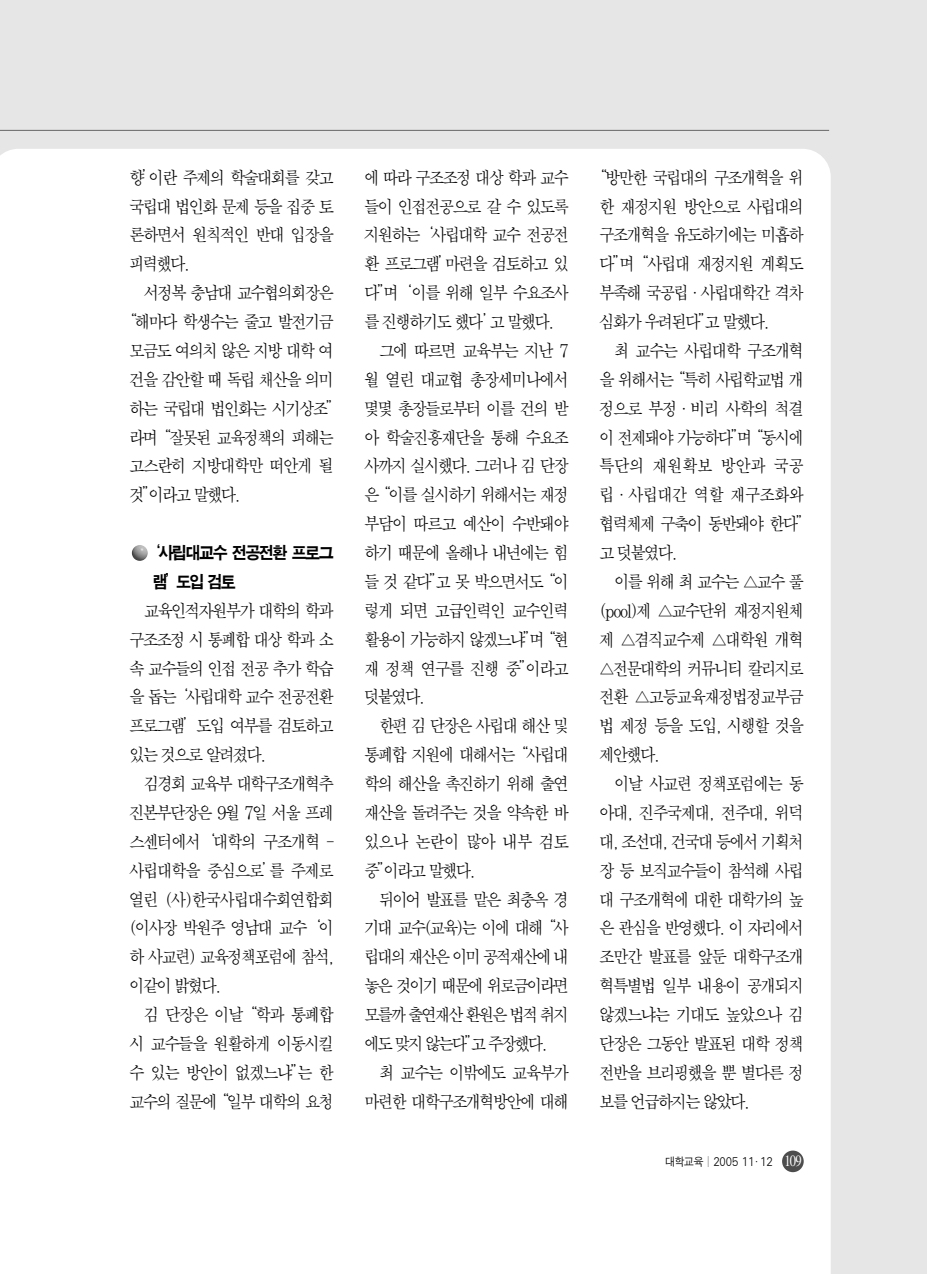
<style>
.page{position:relative;width:927px;height:1274px;background:#fff}
.page>*{position:absolute;margin:0;border:0;box-sizing:border-box;transform-origin:0 0}
.t1{font:17.5px "SM Amu";letter-spacing:-.135em;color:#000;scale:.9 1}
.t2{font:17.5px "SM Amu";letter-spacing:-.115em;color:#000;scale:.9 1}
.t3{font:17.5px "SM Amu";letter-spacing:-.155em;color:#000;scale:.9 1}
.t4{font:17.5px "SM Amu";letter-spacing:-.11em;color:#000;scale:.9 1}
.t5{font:17.5px "SM Amu";letter-spacing:-.105em;color:#000;scale:.9 1}
.t6{font:17.5px "SM Amu";letter-spacing:-.075em;color:#000;scale:.9 1}
.t7{font:17.5px "SM Ago K";letter-spacing:-.14em;color:#000;scale:.9 1}
.t8{font:17.5px "SM Amu";letter-spacing:-.05em;color:#000;scale:.9 1}
.t9{font:11.38px "SM Ago J";letter-spacing:-.07em;color:#000;scale:.9 1}
.s1{font-family:"Times";font-size:15.75px;color:#fff}
</style>
<div class="page">
<div style="left:0;top:0;width:926px;height:1274px;background:#e6e6e6"></div>
<div style="left:1px;top:149px;width:829px;height:1125px;background:#fff"></div>
<svg style="left:0;top:155px;width:1px;height:1119px"></svg>
<hr style="left:0;top:130px;width:828px;height:1px;background:#666">
<img style="left:132px;top:545px;width:16px;height:16px">
<div style="left:781px;top:1151px;width:22px;height:21px;background:#4d4d4d;border-radius:50%"></div>
<p class="t1" style="left:129px;top:170px;width:229px">향’이란 주제의 학술대회를 갖고</p>
<p class="t1" style="left:129px;top:198px;width:229px">국립대 법인화 문제 등을 집중 토</p>
<p class="t2" style="left:129px;top:227px;width:229px">론하면서 원칙적인 반대 입장을</p>
<p class="t1" style="left:129px;top:256px;width:69px">피력했다.</p>
<p class="t1" style="left:144px;top:285px;width:213px">서정복 충남대 교수협의회장은</p>
<p class="t1" style="left:121px;top:314px;width:238px">“해마다 학생수는 줄고 발전기금</p>
<p class="t1" style="left:129px;top:343px;width:229px">모금도 여의치 않은 지방 대학 여</p>
<p class="t1" style="left:129px;top:372px;width:229px">건을 감안할 때 독립 채산을 의미</p>
<p class="t1" style="left:129px;top:401px;width:238px">하는 국립대 법인화는 시기상조”</p>
<p class="t1" style="left:129px;top:429px;width:229px">라며“잘못된 교육정책의 피해는</p>
<p class="t2" style="left:129px;top:458px;width:229px">고스란히 지방대학만 떠안게 될</p>
<p class="t1" style="left:129px;top:487px;width:126px">것”이라고 말했다.</p>
<p class="t7" style="left:144px;top:545px;width:212px">‘사립대교수 전공전환 프로그</p>
<p class="t7" style="left:152px;top:574px;width:95px">램’도입 검토</p>
<p class="t1" style="left:144px;top:603px;width:213px">교육인적자원부가 대학의 학과</p>
<p class="t1" style="left:129px;top:632px;width:229px">구조조정 시 통폐합 대상 학과 소</p>
<p class="t1" style="left:129px;top:660px;width:229px">속 교수들의 인접 전공 추가 학습</p>
<p class="t1" style="left:129px;top:689px;width:229px">을 돕는‘사립대학 교수 전공전환</p>
<p class="t1" style="left:129px;top:718px;width:229px">프로그램’도입 여부를 검토하고</p>
<p class="t1" style="left:129px;top:747px;width:154px">있는 것으로 알려졌다.</p>
<p class="t1" style="left:144px;top:776px;width:213px">김경회 교육부 대학구조개혁추</p>
<p class="t1" style="left:129px;top:805px;width:229px">진본부단장은 9월 7일 서울 프레</p>
<p class="t5" style="left:129px;top:834px;width:229px">스센터에서‘대학의 구조개혁 -</p>
<p class="t4" style="left:129px;top:863px;width:229px">사립대학을 중심으로’를 주제로</p>
<p class="t5" style="left:129px;top:891px;width:229px">열린 (사)한국사립대수회연합회</p>
<p class="t1" style="left:129px;top:920px;width:229px">(이사장 박원주 영남대 교수‘이</p>
<p class="t1" style="left:129px;top:949px;width:229px">하 사교련) 교육정책포럼에 참석,</p>
<p class="t1" style="left:129px;top:978px;width:104px">이같이 밝혔다.</p>
<p class="t2" style="left:144px;top:1007px;width:213px">김 단장은 이날“학과 통폐합</p>
<p class="t2" style="left:129px;top:1036px;width:229px">시 교수들을 원활하게 이동시킬</p>
<p class="t4" style="left:129px;top:1065px;width:229px">수 있는 방안이 없겠느냐”는 한</p>
<p class="t1" style="left:129px;top:1094px;width:229px">교수의 질문에“일부 대학의 요청</p>
<p class="t1" style="left:364px;top:170px;width:229px">에 따라 구조조정 대상 학과 교수</p>
<p class="t1" style="left:364px;top:198px;width:229px">들이 인접전공으로 갈 수 있도록</p>
<p class="t1" style="left:364px;top:227px;width:229px">지원하는‘사립대학 교수 전공전</p>
<p class="t1" style="left:364px;top:256px;width:229px">환 프로그램’마련을 검토하고 있</p>
<p class="t1" style="left:364px;top:285px;width:229px">다”며‘이를 위해 일부 수요조사</p>
<p class="t1" style="left:364px;top:314px;width:213px">를 진행하기도 했다’고 말했다.</p>
<p class="t1" style="left:379px;top:343px;width:213px">그에 따르면 교육부는 지난 7</p>
<p class="t2" style="left:364px;top:372px;width:229px">월 열린 대교협 총장세미나에서</p>
<p class="t1" style="left:364px;top:401px;width:229px">몇몇 총장들로부터 이를 건의 받</p>
<p class="t2" style="left:364px;top:429px;width:229px">아 학술진흥재단을 통해 수요조</p>
<p class="t1" style="left:364px;top:458px;width:229px">사까지 실시했다. 그러나 김 단장</p>
<p class="t1" style="left:364px;top:487px;width:229px">은“이를 실시하기 위해서는 재정</p>
<p class="t2" style="left:364px;top:516px;width:229px">부담이 따르고 예산이 수반돼야</p>
<p class="t1" style="left:364px;top:545px;width:229px">하기 때문에 올해나 내년에는 힘</p>
<p class="t1" style="left:364px;top:574px;width:229px">들 것 같다”고 못 박으면서도“이</p>
<p class="t2" style="left:364px;top:603px;width:229px">렇게 되면 고급인력인 교수인력</p>
<p class="t1" style="left:364px;top:632px;width:229px">활용이 가능하지 않겠느냐”며“현</p>
<p class="t4" style="left:364px;top:660px;width:229px">재 정책 연구를 진행 중”이라고</p>
<p class="t1" style="left:364px;top:689px;width:69px">덧붙였다.</p>
<p class="t1" style="left:379px;top:718px;width:213px">한편 김 단장은 사립대 해산 및</p>
<p class="t1" style="left:364px;top:747px;width:229px">통폐합 지원에 대해서는“사립대</p>
<p class="t1" style="left:364px;top:776px;width:229px">학의 해산을 촉진하기 위해 출연</p>
<p class="t1" style="left:364px;top:805px;width:229px">재산을 돌려주는 것을 약속한 바</p>
<p class="t6" style="left:364px;top:834px;width:229px">있으나 논란이 많아 내부 검토</p>
<p class="t1" style="left:364px;top:863px;width:126px">중”이라고 말했다.</p>
<p class="t3" style="left:379px;top:891px;width:213px">뒤이어 발표를 맡은 최충옥 경</p>
<p class="t1" style="left:364px;top:920px;width:229px">기대 교수(교육)는 이에 대해“사</p>
<p class="t3" style="left:364px;top:949px;width:229px">립대의 재산은 이미 공적재산에 내</p>
<p class="t3" style="left:364px;top:978px;width:229px">놓은 것이기 때문에 위로금이라면</p>
<p class="t3" style="left:364px;top:1007px;width:229px">모를까 출연재산 환원은 법적 취지</p>
<p class="t3" style="left:364px;top:1036px;width:205px">에도 맞지 않는다”고 주장했다.</p>
<p class="t1" style="left:379px;top:1065px;width:213px">최 교수는 이밖에도 교육부가</p>
<p class="t1" style="left:364px;top:1094px;width:229px">마련한 대학구조개혁방안에 대해</p>
<p class="t1" style="left:591px;top:170px;width:238px">“방만한 국립대의 구조개혁을 위</p>
<p class="t2" style="left:599px;top:198px;width:229px">한 재정지원 방안으로 사립대의</p>
<p class="t1" style="left:599px;top:227px;width:229px">구조개혁을 유도하기에는 미흡하</p>
<p class="t5" style="left:599px;top:256px;width:229px">다”며“사립대 재정지원 계획도</p>
<p class="t1" style="left:599px;top:285px;width:229px">부족해 국공립·사립대학간 격차</p>
<p class="t1" style="left:599px;top:314px;width:191px">심화가 우려된다”고 말했다.</p>
<p class="t1" style="left:613px;top:343px;width:213px">최 교수는 사립대학 구조개혁</p>
<p class="t1" style="left:599px;top:372px;width:229px">을 위해서는“특히 사립학교법 개</p>
<p class="t2" style="left:599px;top:401px;width:229px">정으로 부정·비리 사학의 척결</p>
<p class="t1" style="left:599px;top:429px;width:229px">이 전제돼야 가능하다”며“동시에</p>
<p class="t8" style="left:599px;top:458px;width:229px">특단의 재원확보 방안과 국공</p>
<p class="t6" style="left:599px;top:487px;width:229px">립·사립대간 역할 재구조화와</p>
<p class="t1" style="left:599px;top:516px;width:238px">협력체제 구축이 동반돼야 한다”</p>
<p class="t1" style="left:599px;top:545px;width:89px">고 덧붙였다.</p>
<p class="t1" style="left:613px;top:574px;width:213px">이를 위해 최 교수는 △교수 풀</p>
<p class="t1" style="left:599px;top:603px;width:229px">(pool)제 △교수단위 재정지원체</p>
<p class="t2" style="left:599px;top:632px;width:229px">제 △겸직교수제 △대학원 개혁</p>
<p class="t1" style="left:599px;top:660px;width:229px">△전문대학의 커뮤니티 칼리지로</p>
<p class="t4" style="left:599px;top:689px;width:229px">전환 △고등교육재정법정교부금</p>
<p class="t1" style="left:599px;top:718px;width:229px">법 제정 등을 도입, 시행할 것을</p>
<p class="t1" style="left:599px;top:747px;width:69px">제안했다.</p>
<p class="t1" style="left:613px;top:776px;width:213px">이날 사교련 정책포럼에는 동</p>
<p class="t2" style="left:599px;top:805px;width:229px">아대, 진주국제대, 전주대, 위덕</p>
<p class="t1" style="left:599px;top:834px;width:229px">대, 조선대, 건국대 등에서 기획처</p>
<p class="t1" style="left:599px;top:863px;width:229px">장 등 보직교수들이 참석해 사립</p>
<p class="t1" style="left:599px;top:891px;width:229px">대 구조개혁에 대한 대학가의 높</p>
<p class="t1" style="left:599px;top:920px;width:229px">은 관심을 반영했다. 이 자리에서</p>
<p class="t2" style="left:599px;top:949px;width:229px">조만간 발표를 앞둔 대학구조개</p>
<p class="t2" style="left:599px;top:978px;width:229px">혁특별법 일부 내용이 공개되지</p>
<p class="t2" style="left:599px;top:1007px;width:229px">않겠느냐는 기대도 높았으나 김</p>
<p class="t1" style="left:599px;top:1036px;width:229px">단장은 그동안 발표된 대학 정책</p>
<p class="t1" style="left:599px;top:1065px;width:229px">전반을 브리핑했을 뿐 별다른 정</p>
<p class="t1" style="left:599px;top:1094px;width:169px">보를 언급하지는 않았다.</p>
<p class="t9" style="left:664px;top:1157px;width:154px">대학교육 | 2005 11₩12 <span class="s1">109</span></p>
</div>
